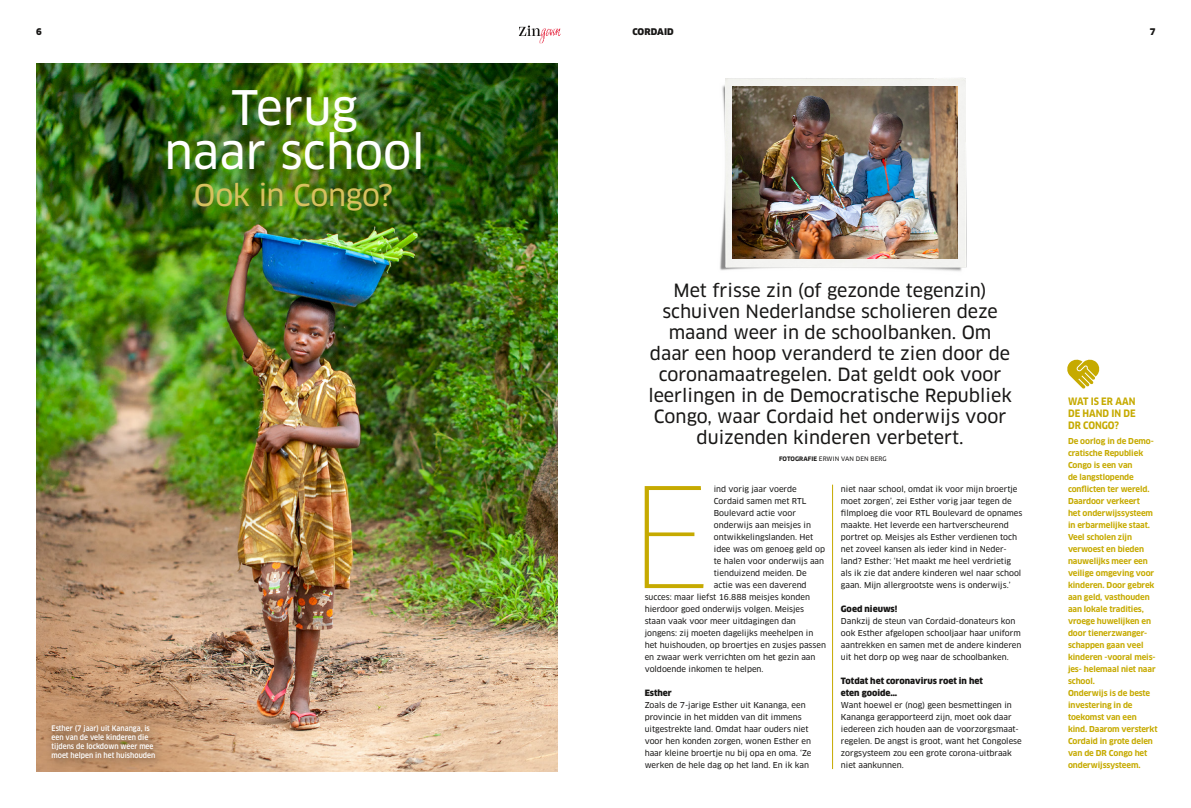
<style>
.page{position:relative;width:1191px;height:808px;background:#fff}
.page>*{position:absolute;margin:0;border:0;box-sizing:border-box;transform-origin:0 0}
.t1{font:100 136px "Clan OT";color:#c6aa00}
.t2{font:46.5px/44.2px "Clan OT News";color:#fff;text-align:center}
.t3{font:29.2px "Clan OT News";letter-spacing:-.015em;color:#d7c15e}
.t4{font:17.9px/21px "Clan OT News";color:#181716;text-align:center}
.t5{font:700 condensed 10px/12px "Clan OT";color:#c6aa00;text-align:justify}
.t6{font:900 9px "Clan OT";letter-spacing:.01em;color:#181716}
.t7{font:900 8.5px/12px "Clan OT";color:#181716}
.t8{font:8px/12px "Clan OT News";color:#181716}
.t9{font:700 8px/12px "Clan OT";letter-spacing:-.01em;color:#c6aa00}
.t10{font:500 condensed 7.5px/9px "Clan OT";color:#fff}
.t11{font:6px "Clan OT News";letter-spacing:.01em;color:#181716}
.s1{font-family:"Clan OT";font-weight:700}
</style>
<div class="page">
<img style="left:37px;top:63px;width:520px;height:708px">
<svg style="left:519px;top:26px;width:19px;height:10px"></svg>
<img style="left:538px;top:28px;width:23px;height:15px">
<img style="left:720px;top:78px;width:247px;height:193px">
<img style="left:733px;top:86px;width:224px;height:173px">
<hr style="left:832px;top:485px;width:1px;height:284px;background:#c6aa00">
<svg style="left:1067px;top:359px;width:33px;height:30px"></svg>
<div style="left:45px;top:718px;width:121px;height:51px;background:#181716;opacity:.75"></div>
<p class="t6" style="left:36px;top:27px;width:7px">6</p>
<p class="t6" style="left:632px;top:27px;width:43px">CORDAID</p>
<p class="t6" style="left:1149px;top:27px;width:7px">7</p>
<h2 class="t2" style="left:164px;top:86px;width:262px">Terug<br>naar school</h2>
<h3 class="t3" style="left:194px;top:178px;width:201px">Ook in Congo?</h3>
<p class="t10" style="left:51px;top:724px;width:105px">Esther (7 jaar) uit Kananga, is een van de vele kinderen die tijdens de lockdown weer mee moet helpen in het huishouden</p>
<p class="t4" style="left:648px;top:280px;width:365px">Met frisse zin (of gezonde tegenzin) schuiven Nederlandse scholieren deze maand weer in de schoolbanken. Om daar een hoop veranderd te zien door de coronamaatregelen. Dat geldt ook voor leerlingen in de Democratische Republiek Congo, waar Cordaid het onderwijs voor duizenden kinderen verbetert.</p>
<p class="t11" style="left:779px;top:455px;width:109px"><span class="s1">FOTOGRAFIE</span> ERWIN VAN DEN BERG</p>
<h1 class="t1" style="left:628px;top:456px;width:84px">E</h1>
<p class="t8" style="left:714px;top:483px;width:84px">ind vorig jaar voerde</p>
<p class="t8" style="left:714px;top:495px;width:94px">Cordaid samen met RTL</p>
<p class="t8" style="left:714px;top:507px;width:84px">Boulevard actie voor</p>
<p class="t8" style="left:714px;top:519px;width:99px">onderwijs aan meisjes in</p>
<p class="t8" style="left:714px;top:531px;width:101px">ontwikkelingslanden. Het</p>
<p class="t8" style="left:714px;top:543px;width:113px">idee was om genoeg geld op</p>
<p class="t8" style="left:714px;top:555px;width:112px">te halen voor onderwijs aan</p>
<p class="t8" style="left:714px;top:567px;width:94px">tienduizend meiden. De</p>
<p class="t8" style="left:714px;top:579px;width:94px">actie was een daverend</p>
<p class="t8" style="left:644px;top:591px;width:167px">succes: maar liefst 16.888 meisjes konden</p>
<p class="t8" style="left:644px;top:603px;width:161px">hierdoor goed onderwijs volgen. Meisjes</p>
<p class="t8" style="left:644px;top:615px;width:153px">staan vaak voor meer uitdagingen dan</p>
<p class="t8" style="left:644px;top:627px;width:170px">jongens: zij moeten dagelijks meehelpen in</p>
<p class="t8" style="left:644px;top:639px;width:183px">het huishouden, op broertjes en zusjes passen</p>
<p class="t8" style="left:644px;top:651px;width:172px">en zwaar werk verrichten om het gezin aan</p>
<p class="t8" style="left:644px;top:663px;width:120px">voldoende inkomen te helpen.</p>
<p class="t7" style="left:644px;top:687px;width:29px">Esther</p>
<p class="t8" style="left:644px;top:699px;width:168px">Zoals de 7-jarige Esther uit Kananga, een provincie in het midden van dit immens uitgestrekte land. Omdat haar ouders niet voor hen konden zorgen, wonen Esther en haar kleine broertje nu bij opa en oma. ‘Ze werken de hele dag op het land. En ik kan</p>
<p class="t8" style="left:841px;top:483px;width:183px">niet naar school, omdat ik voor mijn broertje moet zorgen’, zei Esther vorig jaar tegen de filmploeg die voor RTL Boulevard de opnames maakte. Het leverde een hartverscheurend portret op. Meisjes als Esther verdienen toch net zoveel kansen als ieder kind in Neder&shy;land? Esther: ‘Het maakt me heel verdrietig als ik zie dat andere kinderen wel naar school gaan. Mijn allergrootste wens is onderwijs.’</p>
<p class="t7" style="left:841px;top:603px;width:58px">Goed nieuws!</p>
<p class="t8" style="left:841px;top:615px;width:182px">Dankzij de steun van Cordaid-donateurs kon ook Esther afgelopen schooljaar haar uniform aantrekken en samen met de andere kinderen uit het dorp op weg naar de schoolbanken.</p>
<p class="t7" style="left:841px;top:675px;width:144px">Totdat het coronavirus roet in het eten gooide…</p>
<p class="t8" style="left:841px;top:699px;width:182px">Want hoewel er (nog) geen besmettingen in Kananga gerapporteerd zijn, moet ook daar iedereen zich houden aan de voorzorgsmaat&shy;regelen. De angst is groot, want het Congolese zorgsysteem zou een grote corona-uitbraak niet aankunnen.</p>
<p class="t5" style="left:1068px;top:395px;width:69px">WAT IS ER AAN DE HAND IN DE DR CONGO?</p>
<p class="t9" style="left:1068px;top:435px;width:91px">De oorlog in de Demo&shy;cratische Republiek<br>Congo is een van<br>de langstlopende conflicten ter wereld.<br>Daardoor verkeert<br>het onderwijssysteem in erbarmelijke staat.<br>Veel scholen zijn verwoest en bieden nauwelijks meer een veilige omgeving voor kinderen. Door gebrek aan geld, vasthouden aan lokale tradities, vroege huwelijken en door tienerzwanger&shy;schappen gaan veel kinderen -vooral meis&shy;jes- helemaal niet naar school.<br>Onderwijs is de beste investering in de toekomst van een kind. Daarom versterkt<br>Cordaid in grote delen van de DR Congo het onderwijssysteem.</p>
</div>
